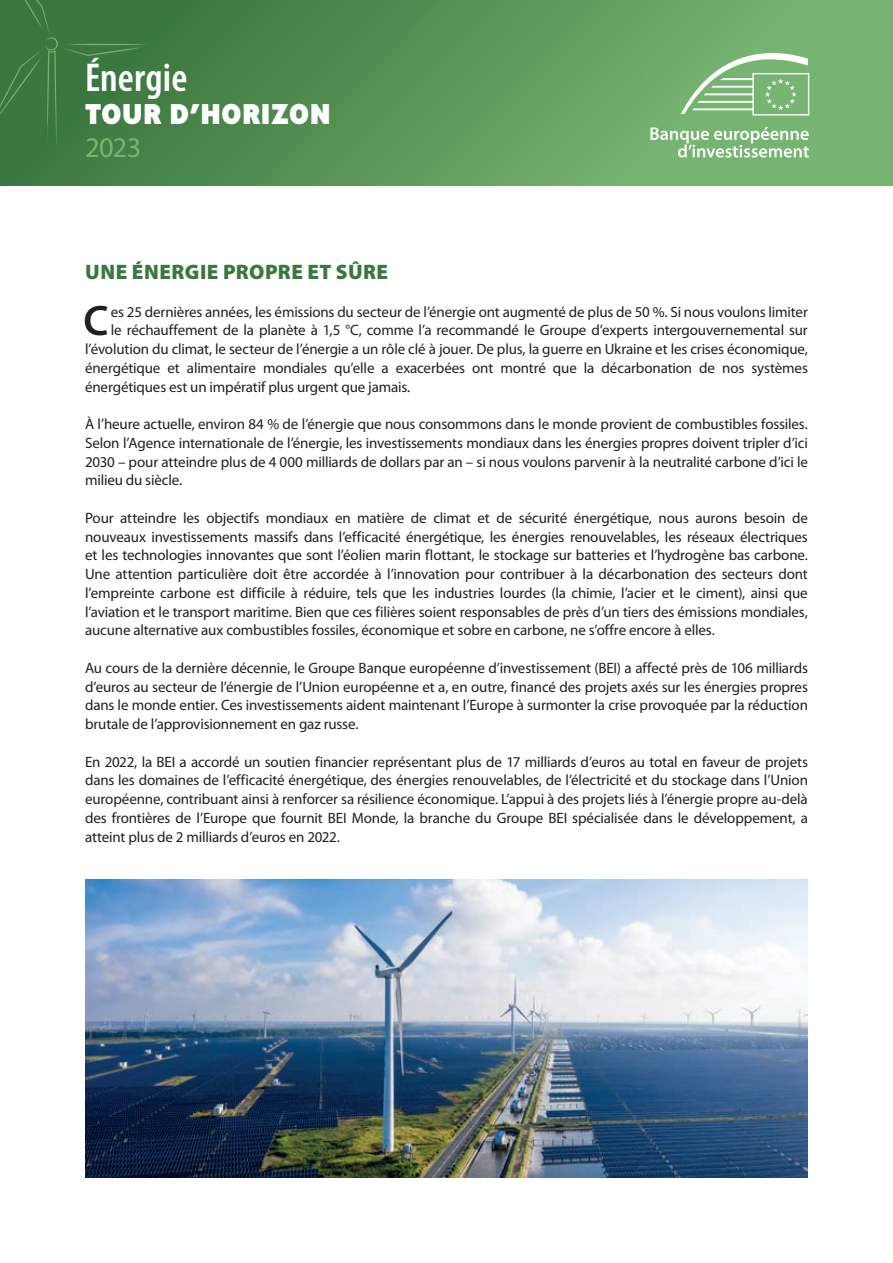
<style>
.page{position:relative;width:893px;height:1263px;background:#fff}
.page>*{position:absolute;margin:0;border:0;box-sizing:border-box;transform-origin:0 0}
.TEXTE_COURANT_LETTRI{font:600 42.75px "Myriad Pro";color:#231f20}
.t1{font:600 condensed 40.5px "Myriad Pro";letter-spacing:.005em;color:#fff}
.t2{font:800 28.5px "Ministry";color:#fff}
.t3{font:28.5px "Myriad Pro";color:#76b571}
.TITRE_COULEUR_TEXTE{font:900 21px "Myriad Pro";letter-spacing:.025em;color:#3a7840}
.TEXTE_COURANT{font:15px/18.8px "Myriad Pro";letter-spacing:-.01em;color:#231f20;text-align:justify}
.TEXTE_COURANT_LETTRI-2{font:15px "Myriad Pro";letter-spacing:-.01em;color:#231f20}
</style>
<div class="page">
<div style="left:0;top:0;width:893px;height:185px;background:linear-gradient(to right,#3a743c,#7ebc77)"></div>
<svg style="left:0;top:0;width:152px;height:160px;background:#3d7a41"></svg>
<svg style="left:681px;top:53px;width:128px;height:63px;background:#90c28c"></svg>
<svg style="left:650px;top:127px;width:159px;height:31px"></svg>
<img style="left:85px;top:879px;width:723px;height:299px">
<h2 class="t1" style="left:85px;top:56px;width:104px">Énergie</h2>
<h3 class="t2" style="left:85px;top:95px;width:248px">TOUR D’HORIZON</h3>
<h3 class="t3" style="left:85px;top:132px;width:58px">2023</h3>
<p class="TITRE_COULEUR_TEXTE" style="left:85px;top:260px;width:304px">UNE ÉNERGIE PROPRE ET SÛRE</p>
<p class="TEXTE_COURANT_LETTRI" style="left:84px;top:297px;width:27px">C</p>
<p class="TEXTE_COURANT_LETTRI-2" style="left:111px;top:303px;width:698px">es 25 dernières années, les émissions du secteur de l’énergie ont augmenté de plus de 50 %. Si nous voulons limiter</p>
<p class="TEXTE_COURANT_LETTRI-2" style="left:111px;top:322px;width:698px">le réchauffement de la planète à 1,5 °C, comme l’a recommandé le Groupe d’experts intergouvernemental sur</p>
<p class="TEXTE_COURANT_LETTRI-2" style="left:85px;top:341px;width:724px">l’évolution du climat, le secteur de l’énergie a un rôle clé à jouer. De plus, la guerre en Ukraine et les crises économique,</p>
<p class="TEXTE_COURANT_LETTRI-2" style="left:85px;top:360px;width:724px">énergétique et alimentaire mondiales qu’elle a exacerbées ont montré que la décarbonation de nos systèmes</p>
<p class="TEXTE_COURANT_LETTRI-2" style="left:85px;top:378px;width:327px">énergétiques est un impératif plus urgent que jamais.</p>
<p class="TEXTE_COURANT" style="left:85px;top:415px;width:724px">À l’heure actuelle, environ 84 % de l’énergie que nous consommons dans le monde provient de combustibles fossiles.<br>Selon l’Agence internationale de l’énergie, les investissements mondiaux dans les énergies propres doivent tripler d’ici 2030 – pour atteindre plus de 4 000 milliards de dollars par an – si nous voulons parvenir à la neutralité carbone d’ici le milieu du siècle.</p>
<p class="TEXTE_COURANT" style="left:85px;top:509px;width:724px">Pour atteindre les objectifs mondiaux en matière de climat et de sécurité énergétique, nous aurons besoin de nouveaux investissements massifs dans l’efficacité énergétique, les énergies renouvelables, les réseaux électriques et les technologies innovantes que sont l’éolien marin flottant, le stockage sur batteries et l’hydrogène bas carbone.<br>Une attention particulière doit être accordée à l’innovation pour contribuer à la décarbonation des secteurs dont l’empreinte carbone est difficile à réduire, tels que les industries lourdes (la chimie, l’acier et le ciment), ainsi que l’aviation et le transport maritime. Bien que ces filières soient responsables de près d’un tiers des émissions mondiales, aucune alternative aux combustibles fossiles, économique et sobre en carbone, ne s’offre encore à elles.</p>
<p class="TEXTE_COURANT" style="left:85px;top:659px;width:724px">Au cours de la dernière décennie, le Groupe Banque européenne d’investissement (BEI) a affecté près de 106 milliards d’euros au secteur de l’énergie de l’Union européenne et a, en outre, financé des projets axés sur les énergies propres dans le monde entier. Ces investissements aident maintenant l’Europe à surmonter la crise provoquée par la réduction brutale de l’approvisionnement en gaz russe.</p>
<p class="TEXTE_COURANT" style="left:85px;top:752px;width:724px">En 2022, la BEI a accordé un soutien financier représentant plus de 17 milliards d’euros au total en faveur de projets dans les domaines de l’efficacité énergétique, des énergies renouvelables, de l’électricité et du stockage dans l’Union européenne, contribuant ainsi à renforcer sa résilience économique. L’appui à des projets liés à l’énergie propre au-delà des frontières de l’Europe que fournit BEI Monde, la branche du Groupe BEI spécialisée dans le développement, a atteint plus de 2 milliards d’euros en 2022.</p>
</div>
